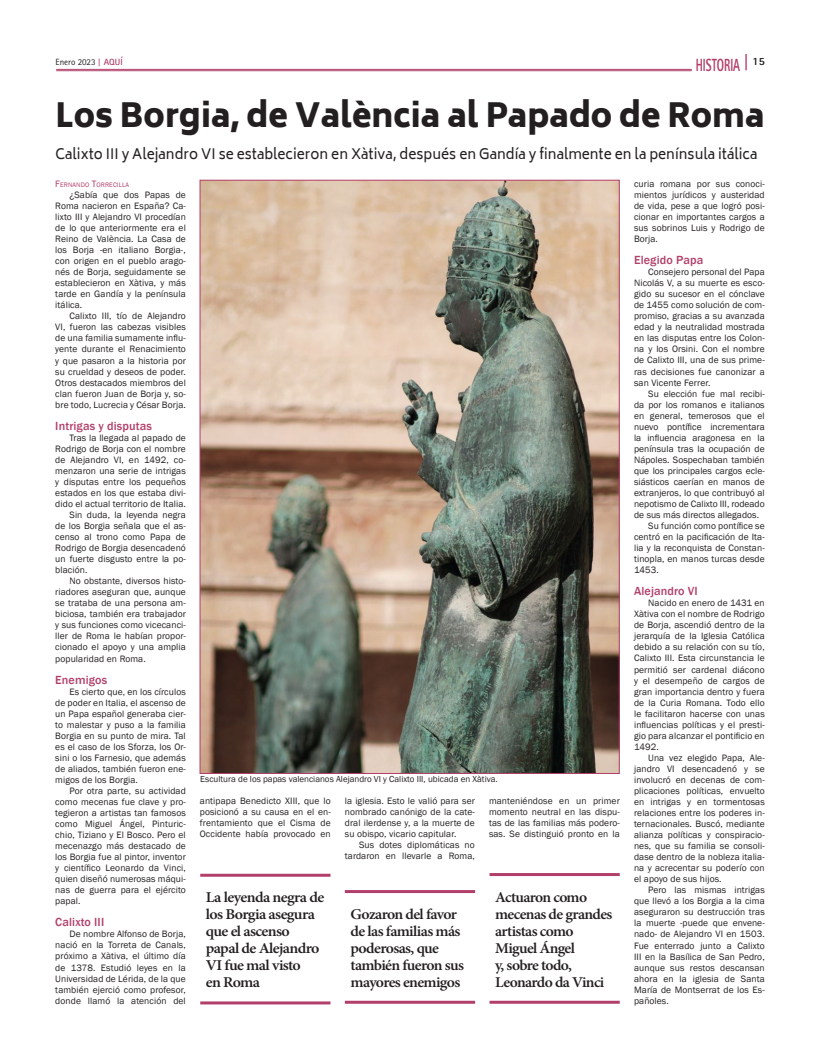
<style>
.page{position:relative;width:820px;height:1049px;background:#fff}
.page>*{position:absolute;margin:0;border:0;box-sizing:border-box;transform-origin:0 0}
.t1{font:900 33px "Biryani";color:#231f20;scale:.96 1}
.t2{font:800 17.6px "Rotis Sans Serif Std";color:#b23f6a;scale:.64 1}
.t3{font:600 15px/17px "Minion Pro";letter-spacing:-.04em;color:#231f20;scale:1.06 1}
.t4{font:600 15px/17px "Minion Pro";letter-spacing:-.04em;color:#231f20;scale:1.04 1}
.t5{font:600 15px/17px "Minion Pro";letter-spacing:-.04em;color:#231f20;scale:1.05 1}
.t6{font:14px "Biryani";color:#231f20}
.t7{font:500 12.1px "Franklin Gothic";letter-spacing:.01em;color:#b23f6a}
.t8{font:9.5px/11px "Franklin Gothic";letter-spacing:.01em;color:#231f20;text-align:justify}
.t9{font:9px "Franklin Gothic";color:#231f20}
.t10{font:9px "Rotis Sans Serif Std";color:#231f20}
.t11{font:6.7px "Franklin Gothic";letter-spacing:.015em;color:#b23f6a}
.s1{font-family:"Rotis Serif Std";font-weight:700;color:#b23f6a}
.s2{font-weight:700;color:#b23f6a}
.s3{font-size:18.2px}
.s4{font-size:9.5px}
</style>
<div class="page">
<img style="left:201px;top:182px;width:416px;height:590px">
<hr style="left:200px;top:874px;width:130px;height:3px;background:#b23f6a">
<hr style="left:200px;top:1001px;width:130px;height:3px;background:#b23f6a">
<hr style="left:345px;top:890px;width:130px;height:3px;background:#b23f6a">
<hr style="left:345px;top:1001px;width:130px;height:3px;background:#b23f6a">
<hr style="left:489px;top:873px;width:130px;height:3px;background:#b23f6a">
<hr style="left:489px;top:1001px;width:130px;height:3px;background:#b23f6a">
<hr style="left:56px;top:69px;width:635px;height:1px;background:#b23f6a">
<hr style="left:56px;top:71px;width:635px;height:1px;background:#b23f6a">
<p class="t10" style="left:55px;top:57px;width:69px">Enero 2023 <span class="s1">|</span> <span class="s2">AQUÍ</span></p>
<h2 class="t2" style="left:695px;top:54px;width:109px">HISTORIA <span class="s3">|</span> <sup>15</sup></h2>
<h1 class="t1" style="left:55px;top:96px;width:740px">Los Borgia, de València al Papado de Roma</h1>
<h3 class="t6" style="left:55px;top:146px;width:703px">Calixto III y Alejandro VI se establecieron en Xàtiva, después en Gandía y finalmente en la península itálica</h3>
<p class="t11" style="left:55px;top:180px;width:75px"><span class="s4">F</span>ERNANDO <span class="s4">T</span>ORRECILLA</p>
<p class="t8" style="left:55px;top:189px;width:132px;text-indent:14px">¿Sabía que dos Papas de Roma nacieron en España? Ca&shy;lixto III y Alejandro VI procedían de lo que anteriormente era el Reino de València. La Casa de los Borja -en italiano Borgia-, con origen en el pueblo arago&shy;nés de Borja, seguidamente se establecieron en Xàtiva, y más tarde en Gandía y la península itálica.</p>
<p class="t8" style="left:55px;top:311px;width:132px;text-indent:14px">Calixto III, tío de Alejandro VI, fueron las cabezas visibles de una familia sumamente influ&shy;yente durante el Renacimiento y que pasaron a la historia por su crueldad y deseos de poder.<br>Otros destacados miembros del clan fueron Juan de Borja y, so&shy;bre todo, Lucrecia y César Borja.</p>
<p class="t7" style="left:55px;top:418px;width:98px">Intrigas y disputas</p>
<p class="t8" style="left:69px;top:432px;width:118px">Tras la llegada al papado de</p>
<p class="t8" style="left:55px;top:443px;width:132px">Rodrigo de Borja con el nombre</p>
<p class="t8" style="left:55px;top:454px;width:132px">de Alejandro VI, en 1492, co-</p>
<p class="t8" style="left:55px;top:465px;width:132px">menzaron una serie de intrigas</p>
<p class="t8" style="left:55px;top:476px;width:132px">y disputas entre los pequeños</p>
<p class="t8" style="left:55px;top:487px;width:132px">estados en los que estaba divi-</p>
<p class="t8" style="left:55px;top:498px;width:132px">dido el actual territorio de Italia.</p>
<p class="t8" style="left:69px;top:509px;width:118px">Sin duda, la leyenda negra</p>
<p class="t8" style="left:55px;top:520px;width:132px">de los Borgia señala que el as-</p>
<p class="t8" style="left:55px;top:532px;width:132px">censo al trono como Papa de</p>
<p class="t8" style="left:55px;top:543px;width:132px">Rodrigo de Borgia desencadenó</p>
<p class="t8" style="left:55px;top:554px;width:132px">un fuerte disgusto entre la po-</p>
<p class="t8" style="left:55px;top:565px;width:34px">blación.</p>
<p class="t8" style="left:69px;top:576px;width:118px">No obstante, diversos histo-</p>
<p class="t8" style="left:55px;top:587px;width:132px">riadores aseguran que, aunque</p>
<p class="t8" style="left:55px;top:598px;width:132px">se trataba de una persona am-</p>
<p class="t8" style="left:55px;top:609px;width:132px">biciosa, también era trabajador</p>
<p class="t8" style="left:55px;top:620px;width:132px">y sus funciones como vicecanci-</p>
<p class="t8" style="left:55px;top:631px;width:132px">ller de Roma le habían propor-</p>
<p class="t8" style="left:55px;top:642px;width:132px">cionado el apoyo y una amplia</p>
<p class="t8" style="left:55px;top:653px;width:92px">popularidad en Roma.</p>
<p class="t7" style="left:55px;top:672px;width:53px">Enemigos</p>
<p class="t8" style="left:55px;top:686px;width:132px;text-indent:14px">Es cierto que, en los círculos de poder en Italia, el ascenso de un Papa español generaba cier&shy;to malestar y puso a la familia Borgia en su punto de mira. Tal es el caso de los Sforza, los Or&shy;sini o los Farnesio, que además de aliados, también fueron ene&shy;migos de los Borgia.</p>
<p class="t8" style="left:55px;top:785px;width:132px;text-indent:14px">Por otra parte, su actividad como mecenas fue clave y pro&shy;tegieron a artistas tan famosos como Miguel Ángel, Pinturic&shy;chio, Tiziano y El Bosco. Pero el mecenazgo más destacado de los Borgia fue al pintor, inventor y científico Leonardo da Vinci, quien diseñó numerosas máqui&shy;nas de guerra para el ejército papal.</p>
<p class="t7" style="left:55px;top:915px;width:50px">Calixto III</p>
<p class="t8" style="left:55px;top:929px;width:132px;text-indent:14px">De nombre Alfonso de Borja, nació en la Torreta de Canals, próximo a Xàtiva, el último día de 1378. Estudió leyes en la Universidad de Lérida, de la que también ejerció como profesor, donde llamó la atención del</p>
<p class="t9" style="left:200px;top:774px;width:299px">Escultura de los papas valencianos Alejandro VI y Calixto III, ubicada en Xàtiva.</p>
<p class="t8" style="left:200px;top:796px;width:132px">antipapa Benedicto XIII, que lo posicionó a su causa en el en&shy;frentamiento que el Cisma de Occidente había provocado en</p>
<p class="t8" style="left:345px;top:796px;width:131px">la iglesia. Esto le valió para ser nombrado canónigo de la cate&shy;dral ilerdense y, a la muerte de su obispo, vicario capitular.</p>
<p class="t8" style="left:345px;top:840px;width:131px;text-align:right">Sus dotes diplomáticas no tardaron en llevarle a Roma,</p>
<p class="t8" style="left:489px;top:796px;width:132px">manteniéndose en un primer momento neutral en las dispu&shy;tas de las familias más podero&shy;sas. Se distinguió pronto en la</p>
<h3 class="t3" style="left:206px;top:889px;width:113px">La leyenda negra de los Borgia asegura que el ascenso papal de Alejandro<br>VI fue mal visto<br>en Roma</h3>
<h3 class="t5" style="left:350px;top:905px;width:110px">Gozaron del favor de las familias más poderosas, que también fueron sus mayores enemigos</h3>
<h3 class="t4" style="left:495px;top:888px;width:114px">Actuaron como mecenas de grandes artistas como<br>Miguel Ángel<br>y, sobre todo,<br>Leonardo da Vinci</h3>
<p class="t8" style="left:633px;top:178px;width:132px">curia romana por sus conoci&shy;mientos jurídicos y austeridad de vida, pese a que logró posi&shy;cionar en importantes cargos a sus sobrinos Luis y Rodrigo de Borja.</p>
<p class="t7" style="left:633px;top:253px;width:71px">Elegido Papa</p>
<p class="t8" style="left:633px;top:267px;width:132px;text-indent:14px">Consejero personal del Papa Nicolás V, a su muerte es esco&shy;gido su sucesor en el cónclave de 1455 como solución de com&shy;promiso, gracias a su avanzada edad y la neutralidad mostrada en las disputas entre los Colon&shy;na y los Orsini. Con el nombre de Calixto III, una de sus prime&shy;ras decisiones fue canonizar a san Vicente Ferrer.</p>
<p class="t8" style="left:648px;top:388px;width:118px">Su elección fue mal recibi-</p>
<p class="t8" style="left:633px;top:399px;width:132px">da por los romanos e italianos</p>
<p class="t8" style="left:633px;top:410px;width:132px">en general, temerosos que el</p>
<p class="t8" style="left:633px;top:421px;width:132px">nuevo pontífice incrementara</p>
<p class="t8" style="left:633px;top:432px;width:132px">la influencia aragonesa en la</p>
<p class="t8" style="left:633px;top:443px;width:132px">península tras la ocupación de</p>
<p class="t8" style="left:633px;top:454px;width:132px">Nápoles. Sospechaban también</p>
<p class="t8" style="left:633px;top:465px;width:132px">que los principales cargos ecle-</p>
<p class="t8" style="left:633px;top:476px;width:132px">siásticos caerían en manos de</p>
<p class="t8" style="left:633px;top:487px;width:132px">extranjeros, lo que contribuyó al</p>
<p class="t8" style="left:633px;top:498px;width:132px">nepotismo de Calixto III, rodeado</p>
<p class="t8" style="left:633px;top:509px;width:126px">de sus más directos allegados.</p>
<p class="t8" style="left:648px;top:521px;width:118px">Su función como pontífice se</p>
<p class="t8" style="left:633px;top:532px;width:132px">centró en la pacificación de Ita-</p>
<p class="t8" style="left:633px;top:543px;width:132px">lia y la reconquista de Constan-</p>
<p class="t8" style="left:633px;top:554px;width:132px">tinopla, en manos turcas desde</p>
<p class="t8" style="left:633px;top:565px;width:26px">1453.</p>
<p class="t7" style="left:633px;top:584px;width:65px">Alejandro VI</p>
<p class="t8" style="left:633px;top:598px;width:132px;text-indent:14px">Nacido en enero de 1431 en Xàtiva con el nombre de Rodrigo de Borja, ascendió dentro de la jerarquía de la Iglesia Católica debido a su relación con su tío, Calixto III. Esta circunstancia le permitió ser cardenal diácono y el desempeño de cargos de gran importancia dentro y fuera de la Curia Romana. Todo ello le facilitaron hacerse con unas influencias políticas y el presti&shy;gio para alcanzar el pontificio en 1492.</p>
<p class="t8" style="left:633px;top:752px;width:132px;text-indent:14px">Una vez elegido Papa, Ale&shy;jandro VI desencadenó y se involucró en decenas de com&shy;plicaciones políticas, envuelto en intrigas y en tormentosas relaciones entre los poderes in&shy;ternacionales. Buscó, mediante alianza políticas y conspiracio&shy;nes, que su familia se consoli&shy;dase dentro de la nobleza italia&shy;na y acrecentar su poderío con el apoyo de sus hijos.</p>
<p class="t8" style="left:633px;top:885px;width:132px;text-indent:14px">Pero las mismas intrigas que llevó a los Borgia a la cima aseguraron su destrucción tras la muerte -puede que envene&shy;nado- de Alejandro VI en 1503.<br>Fue enterrado junto a Calixto III en la Basílica de San Pedro, aunque sus restos descansan ahora en la iglesia de Santa María de Montserrat de los Es&shy;pañoles.</p>
</div>
